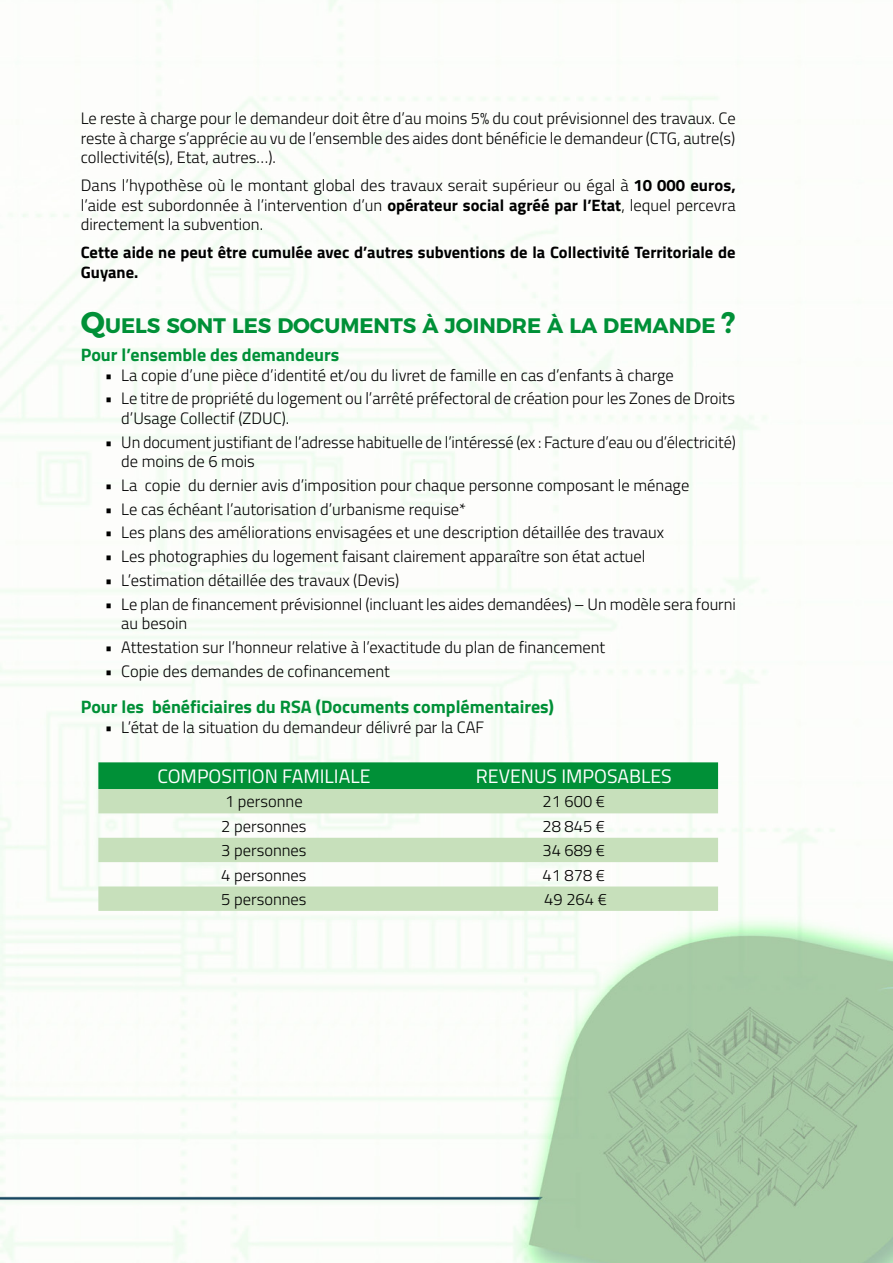
<style>
.page{position:relative;width:893px;height:1263px;background:#fff}
.page>*{position:absolute;margin:0;border:0;box-sizing:border-box;transform-origin:0 0}
.titre{font:700 21px "Montserrat";color:#009037}
.t1{font:19.5px "Titillium";color:#fff}
.titre_2{font:700 18px "Titillium";color:#009037}
.para{font:300 16.5px/19.5px "Titillium";color:#000}
.para-2{font:700 16.5px/19.5px "Titillium";color:#000}
.s1{font-weight:700}
.s2{font-size:30px}
</style>
<div class="page">
<img style="left:0;top:0;width:893px;height:1263px">
<div style="left:98px;top:762px;width:620px;height:27px;background:#009037"></div>
<svg style="left:98px;top:789px;width:620px;height:122px;fill:#c7e0bb"></svg>
<p class="para" style="left:81px;top:108px;width:656px;text-align:justify">Le reste à charge pour le demandeur doit être d’au moins 5% du cout prévisionnel des travaux. Ce reste à charge s’apprécie au vu de l’ensemble des aides dont bénéficie le demandeur (CTG, autre(s) collectivité(s), Etat, autres…).</p>
<p class="para" style="left:81px;top:175px;width:656px;text-align:justify">Dans l’hypothèse où le montant global des travaux serait supérieur ou égal à <span class="s1">10 000 euros, </span>l’aide est subordonnée à l’intervention d’un <span class="s1">opérateur social agréé par l’Etat</span>, lequel percevra directement la subvention.</p>
<p class="para-2" style="left:81px;top:242px;width:656px">Cette aide ne peut être cumulée avec d’autres subventions de la Collectivité Territoriale de<br>Guyane.</p>
<p class="titre" style="left:81px;top:313px;width:656px"><span class="s2">Q</span>UELS SONT LES DOCUMENTS À JOINDRE À LA DEMANDE <span class="s2">?</span></p>
<p class="titre_2" style="left:81px;top:341px;width:260px">Pour l’ensemble des demandeurs</p>
<p class="para" style="left:105px;top:364px;width:571px">• La copie d’une pièce d’identité et/ou du livret de famille en cas d’enfants à charge</p>
<p class="para" style="left:121px;top:388px;width:615px;text-indent:-16px">• Le titre de propriété du logement ou l’arrêté préfectoral de création pour les Zones de Droits d’Usage Collectif (ZDUC).</p>
<p class="para" style="left:121px;top:431px;width:616px;text-indent:-16px">• Un document justifiant de l’adresse habituelle de l’intéressé (ex : Facture d’eau ou d’électricité) de moins de 6 mois</p>
<p class="para" style="left:105px;top:474px;width:586px">• La copie du dernier avis d’imposition pour chaque personne composant le ménage</p>
<p class="para" style="left:105px;top:498px;width:363px">• Le cas échéant l’autorisation d’urbanisme requise*</p>
<p class="para" style="left:105px;top:522px;width:561px">• Les plans des améliorations envisagées et une description détaillée des travaux</p>
<p class="para" style="left:105px;top:546px;width:542px">• Les photographies du logement faisant clairement apparaître son état actuel</p>
<p class="para" style="left:105px;top:569px;width:296px">• L’estimation détaillée des travaux (Devis)</p>
<p class="para" style="left:121px;top:593px;width:616px;text-indent:-16px">• Le plan de financement prévisionnel (incluant les aides demandées) – Un modèle sera fourni au besoin</p>
<p class="para" style="left:105px;top:636px;width:502px">• Attestation sur l’honneur relative à l’exactitude du plan de financement</p>
<p class="para" style="left:105px;top:660px;width:287px">• Copie des demandes de cofinancement</p>
<p class="titre_2" style="left:81px;top:693px;width:475px">Pour les bénéficiaires du RSA (Documents complémentaires)</p>
<p class="para" style="left:105px;top:716px;width:381px">• L’état de la situation du demandeur délivré par la CAF</p>
<p class="t1" style="left:157px;top:762px;width:215px">COMPOSITION FAMILIALE</p>
<p class="t1" style="left:476px;top:762px;width:197px">REVENUS IMPOSABLES</p>
<p class="para" style="left:225px;top:791px;width:79px">1 personne</p>
<p class="para" style="left:542px;top:791px;width:64px">21 600 €</p>
<p class="para" style="left:221px;top:815px;width:87px">2 personnes</p>
<p class="para" style="left:542px;top:815px;width:64px">28 845 €</p>
<p class="para" style="left:221px;top:840px;width:87px">3 personnes</p>
<p class="para" style="left:542px;top:840px;width:64px">34 689 €</p>
<p class="para" style="left:221px;top:864px;width:87px">4 personnes</p>
<p class="para" style="left:542px;top:864px;width:64px">41 878 €</p>
<p class="para" style="left:221px;top:888px;width:87px">5 personnes</p>
<p class="para" style="left:544px;top:888px;width:64px">49 264 €</p>
</div>
